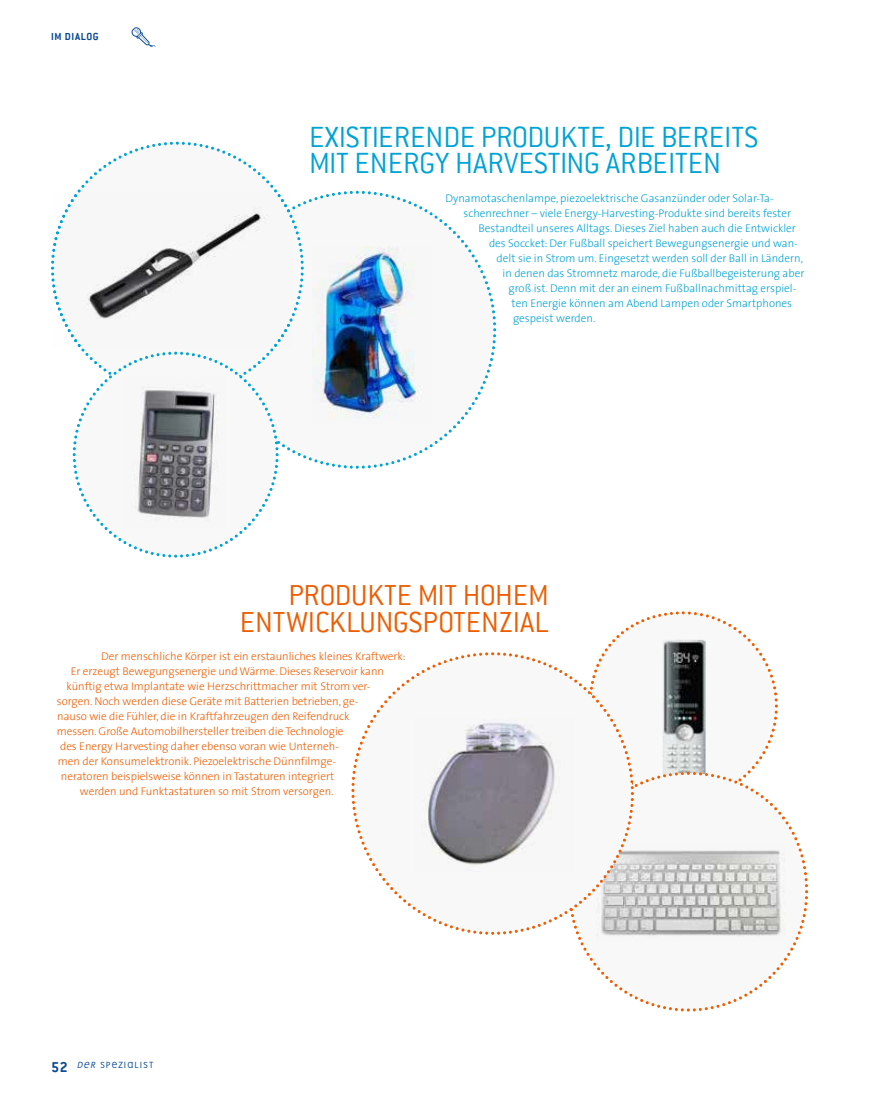
<style>
.page{position:relative;width:893px;height:1106px;background:#fff}
.page>*{position:absolute;margin:0;border:0;box-sizing:border-box;transform-origin:0 0}
.t1{font:300 32.25px/26.8px "Conduit ITC";color:#00a3d4}
.t2{font:300 31.95px/26.8px "Conduit ITC";color:#ed5d02;text-align:right}
.t3{font:300 11.25px "The Sans";color:#ed5d02}
.t4{font:300 11.25px "The Sans";color:#00a3d4}
.t5{font:700 11.25px "Conduit ITC";letter-spacing:.055em;color:#084895}
.t6{font:9px "Uni F";letter-spacing:.125em;color:#084895}
.s1{font-family:"Conduit ITC";font-weight:700;font-size:15.75px}
.s2{font-style:italic}
</style>
<div class="page">
<svg style="left:355px;top:191px;width:141px;height:278px"></svg>
<img style="left:353px;top:246px;width:79px;height:178px">
<svg style="left:73px;top:352px;width:105px;height:205px"></svg>
<svg style="left:180px;top:142px;width:173px;height:415px"></svg>
<img style="left:271px;top:314px;width:21px;height:35px">
<img style="left:274px;top:191px;width:18px;height:31px">
<svg style="left:51px;top:142px;width:122px;height:308px"></svg>
<img style="left:125px;top:376px;width:100px;height:153px">
<svg style="left:497px;top:611px;width:311px;height:400px"></svg>
<svg style="left:351px;top:652px;width:283px;height:282px"></svg>
<img style="left:415px;top:718px;width:159px;height:153px">
<svg style="left:131px;top:27px;width:25px;height:20px"></svg>
<p class="t5" style="left:51px;top:30px;width:49px">IM DIALOG</p>
<h1 class="t1" style="left:309px;top:123px;width:451px">EXISTIERENDE PRODUKTE, DIE BEREITS<br>MIT ENERGY HARVESTING ARBEITEN</h1>
<p class="t4" style="left:445px;top:189px;width:330px">Dynamotaschenlampe, piezoelektrische Gasanzün der oder Solar-Ta-</p>
<p class="t4" style="left:463px;top:204px;width:329px">schenrechner – viele Energy-Harvesting-Produkte sind bereits fester</p>
<p class="t4" style="left:478px;top:219px;width:319px">Bestandteil unseres Alltags. Dieses Ziel haben auch die Entwickler</p>
<p class="t4" style="left:489px;top:234px;width:310px">des Soccket: Der Fußball speichert Bewegungsenergie und wan-</p>
<p class="t4" style="left:497px;top:249px;width:308px">delt sie in Strom um. Eingesetzt werden soll der Ball in Ländern,</p>
<p class="t4" style="left:503px;top:264px;width:303px">in denen das Stromnetz marode, die Fußballbegeisterung aber</p>
<p class="t4" style="left:509px;top:279px;width:289px">groß ist. Denn mit der an einem Fußball nachmittag erspiel-</p>
<p class="t4" style="left:512px;top:294px;width:282px">ten Energie können am Abend Lampen oder Smartphones</p>
<p class="t4" style="left:513px;top:309px;width:84px">gespeist werden.</p>
<h2 class="t2" style="left:240px;top:582px;width:311px">PRODUKTE MIT HOHEM<br>ENTWICKLUNGSPOTENZIAL</h2>
<p class="t3" style="left:101px;top:647px;width:306px">Der menschliche Körper ist ein erstaunliches kleines Kraftwerk:</p>
<p class="t3" style="left:71px;top:662px;width:315px">Er erzeugt Bewe gungsenergie und Wärme. Dieses Reservoir kann</p>
<p class="t3" style="left:67px;top:677px;width:305px">künftig etwa Implantate wie Herzschrittmacher mit Strom ver-</p>
<p class="t3" style="left:57px;top:692px;width:303px">sorgen. Noch werden diese Geräte mit Batterien betrieben, ge-</p>
<p class="t3" style="left:57px;top:707px;width:294px">nauso wie die Fühler, die in Kraftfahrzeugen den Reifendruck</p>
<p class="t3" style="left:57px;top:722px;width:288px">messen. Große Automobilhersteller treiben die Techno logie</p>
<p class="t3" style="left:60px;top:737px;width:280px">des Energy Harvesting daher ebenso voran wie Unterneh-</p>
<p class="t3" style="left:58px;top:752px;width:280px">men der Konsumelektronik. Piezoelektrische Dünnfilmge-</p>
<p class="t3" style="left:61px;top:767px;width:275px">neratoren beispielsweise können in Tastaturen integriert</p>
<p class="t3" style="left:80px;top:782px;width:255px">werden und Funktastaturen so mit Strom versorgen.</p>
<p class="t6" style="left:51px;top:1059px;width:104px"><span class="s1">52</span> <span class="s2">der</span> SPEZIALIST</p>
</div>
